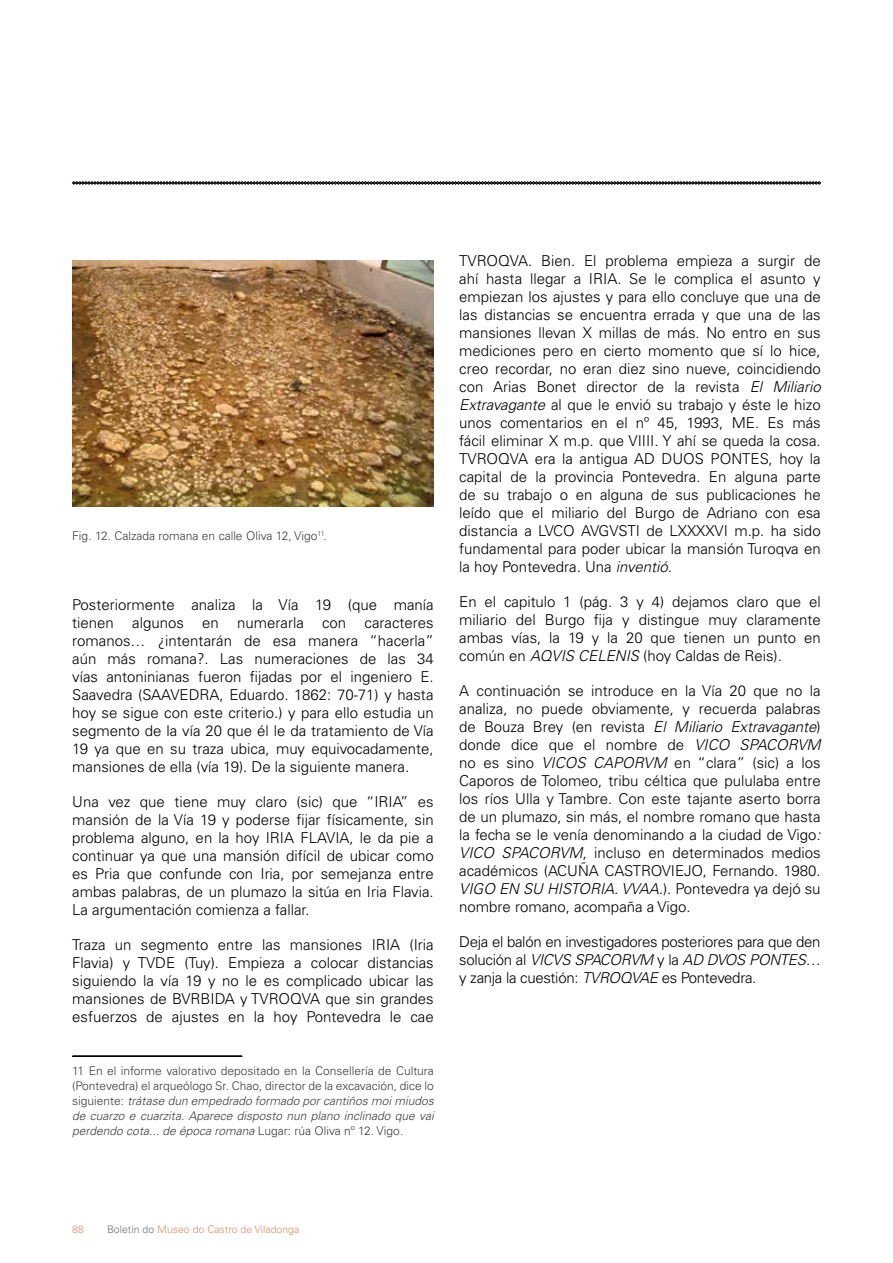
<style>
.page{position:relative;width:893px;height:1263px;background:#fff}
.page>*{position:absolute;margin:0;border:0;box-sizing:border-box;transform-origin:0 0}
.t1{font:300 15px/18px "Univers LT Std";color:#000;text-align:justify}
.t2{font:300 12px/15px "Univers LT Std";color:#3e3d40;text-align:justify}
.t3{font:300 10.5px "Univers LT Std";color:#e08d70}
.s1{font-style:italic}
.s2{color:#707172}
</style>
<div class="page">
<svg style="left:72px;top:181px;width:749px;height:4px;background:#616161"></svg>
<img style="left:72px;top:261px;width:362px;height:245px">
<svg style="left:72px;top:1055px;width:171px;height:2px"></svg>
<p class="t2" style="left:72px;top:528px;width:256px">Fig. 12. Calzada romana en calle Oliva 12, Vigo<sup>11</sup>.</p>
<p class="t1" style="left:72px;top:595px;width:363px">Posteriormente analiza la Vía 19 (que manía tienen algunos en numerarla con caracteres romanos… ¿intentarán de esa manera “hacerla” aún más romana?. Las numeraciones de las 34 vías antoninianas fueron fijadas por el ingeniero E.<br>Saavedra (SAAVEDRA, Eduardo. 1862: 70-71) y hasta hoy se sigue con este criterio.) y para ello estudia un segmento de la vía 20 que él le da tratamiento de Vía 19 ya que en su traza ubica, muy equivocadamente, mansiones de ella (vía 19). De la siguiente manera.</p>
<p class="t1" style="left:72px;top:792px;width:363px">Una vez que tiene muy claro (sic) que “IRIA” es mansión de la Vía 19 y poderse fijar físicamente, sin problema alguno, en la hoy IRIA FLAVIA, le da pie a continuar ya que una mansión difícil de ubicar como es Pria que confunde con Iria, por semejanza entre ambas palabras, de un plumazo la sitúa en Iria Flavia.<br>La argumentación comienza a fallar.</p>
<p class="t1" style="left:72px;top:935px;width:363px">Traza un segmento entre las mansiones IRIA (Iria Flavia) y TVDE (Tuy). Empieza a colocar distancias siguiendo la vía 19 y no le es complicado ubicar las mansiones de BVRBIDA y TVROQVA que sin grandes esfuerzos de ajustes en la hoy Pontevedra le cae</p>
<p class="t2" style="left:72px;top:1064px;width:363px">11 En el informe valorativo depositado en la Consellería de Cultura (Pontevedra) el arqueólogo Sr. Chao, director de la excavación, dice lo siguiente: <span class="s1">trátase dun empedrado formado por cantiños moi miudos de cuarzo e cuarzita. Aparece disposto nun plano inclinado que vai perdendo cota... de época romana</span> Lugar: rúa Oliva nº 12. Vigo.</p>
<p class="t1" style="left:459px;top:252px;width:363px">TVROQVA. Bien. El problema empieza a surgir de ahí hasta llegar a IRIA. Se le complica el asunto y empiezan los ajustes y para ello concluye que una de las distancias se encuentra errada y que una de las mansiones llevan X millas de más. No entro en sus mediciones pero en cierto momento que sí lo hice, creo recordar, no eran diez sino nueve, coincidiendo con Arias Bonet director de la revista <span class="s1">El Miliario Extravagante</span> al que le envió su trabajo y éste le hizo unos comentarios en el nº 45, 1993, ME. Es más fácil eliminar X m.p. que VIIII. Y ahí se queda la cosa.<br>TVROQVA era la antigua AD DUOS PONTES, hoy la capital de la provincia Pontevedra. En alguna parte de su trabajo o en alguna de sus publicaciones he leído que el miliario del Burgo de Adriano con esa distancia a LVCO AVGVSTI de LXXXXVI m.p. ha sido fundamental para poder ubicar la mansión Turoqva en la hoy Pontevedra<span class="s1">.</span> Una <span class="s1">inventió.</span></p>
<p class="t1" style="left:459px;top:593px;width:363px">En el capitulo 1 (pág. 3 y 4) dejamos claro que el miliario del Burgo fija y distingue muy claramente ambas vías, la 19 y la 20 que tienen un punto en común en <span class="s1">AQVIS CELENIS</span> (hoy Caldas de Reis).</p>
<p class="t1" style="left:459px;top:682px;width:363px">A continuación se introduce en la Vía 20 que no la analiza, no puede obviamente, y recuerda palabras de Bouza Brey (en revista <span class="s1">El Miliario Extravagante</span>) donde dice que el nombre de <span class="s1">VICO SPACORVM </span>no es sino <span class="s1">VICOS CAPORVM</span> en “clara” (sic) a los Caporos de Tolomeo, tribu céltica que pululaba entre los ríos Ulla y Tambre. Con este tajante aserto borra de un plumazo, sin más, el nombre romano que hasta la fecha se le venía denominando a la ciudad de Vigo<span class="s1">:<br>VICO SPACORVM</span>, incluso en determinados medios académicos (ACUÑA CASTROVIEJO, Fernando. 1980.<br><span class="s1">VIGO EN SU HISTORIA. VVAA.</span>). Pontevedra ya dejó su nombre romano, acompaña a Vigo.</p>
<p class="t1" style="left:459px;top:933px;width:363px">Deja el balón en investigadores posteriores para que den solución al <span class="s1">VICVS SPACORVM</span> y la <span class="s1">AD DVOS PONTES</span>… y zanja la cuestión: <span class="s1">TVROQVAE</span> es Pontevedra.</p>
<p class="t3" style="left:72px;top:1223px;width:13px">88</p>
<p class="t3" style="left:107px;top:1223px;width:194px"><span class="s2">Boletín do</span> Museo do Castro de Viladonga</p>
</div>
